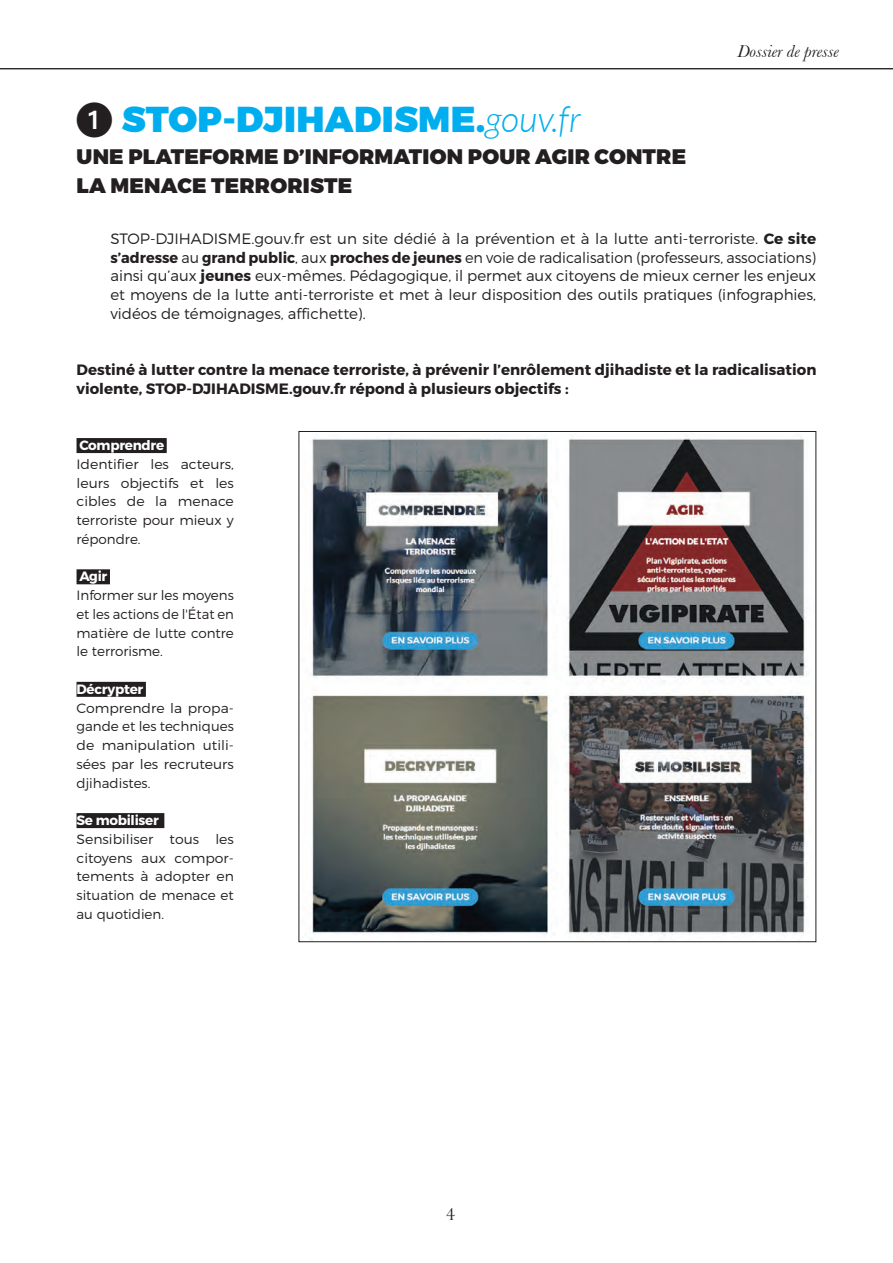
<style>
.page{position:relative;width:893px;height:1263px;background:#fff}
.page>*{position:absolute;margin:0;border:0;box-sizing:border-box;transform-origin:0 0}
.t1{font:900 36px "Montserrat";letter-spacing:.01em;color:#00aeef}
.t2{font:900 21px/28.5px "Montserrat";letter-spacing:.01em;color:#231f20}
.t3{font:italic 18px "Baskerville";color:#231f20}
.t4{font:18px "Baskerville";color:#231f20}
.t5{font:300 15px/18.8px "Montserrat";color:#231f20;text-align:justify}
.t6{font:700 15px/18.8px "Montserrat";color:#231f20}
.t7{font:300 13.5px/18.8px "Montserrat";color:#231f20;text-align:justify;scale:1.04 1}
.t8{font:300 13.5px/18.8px "Montserrat";color:#231f20;text-align:justify}
.t9{font:700 13.5px "Montserrat";letter-spacing:-.02em;color:#fff}
.s1{font-family:"European Pi One";font-weight:400;color:#231f20}
.s2{font-family:"Lato";font-weight:300;font-style:italic}
.s3{font-weight:700}
</style>
<div class="page">
<hr style="left:0;top:68px;width:893px;height:1px;background:#231f20">
<img style="left:311px;top:436px;width:497px;height:504px">
<div style="left:77px;top:438px;width:90px;height:15px;background:#231f20"></div>
<div style="left:77px;top:569px;width:33px;height:15px;background:#231f20"></div>
<div style="left:77px;top:682px;width:69px;height:15px;background:#231f20"></div>
<div style="left:77px;top:813px;width:87px;height:15px;background:#231f20"></div>
<h1 class="t1" style="left:77px;top:97px;width:506px"><span class="s1">1</span> STOP-DJIHADISME.<span class="s2">gouv.fr</span></h1>
<p class="t3" style="left:737px;top:41px;width:103px">Dossier de presse</p>
<h2 class="t2" style="left:77px;top:143px;width:611px">UNE PLATEFORME D’INFORMATION POUR AGIR CONTRE<br>LA MENACE TERRORISTE</h2>
<p class="t5" style="left:110px;top:229px;width:707px">STOP-DJIHADISME.gouv.fr est un site dédié à la prévention et à la lutte anti-terroriste. <span class="s3">Ce site s’adresse</span> au <span class="s3">grand public</span>, aux <span class="s3">proches de jeunes</span> en voie de radicalisation (professeurs, associations) ainsi qu’aux <span class="s3">jeunes</span> eux-mêmes. Pédagogique, il permet aux citoyens de mieux cerner les enjeux et moyens de la lutte anti-terroriste et met à leur disposition des outils pratiques (infographies, vidéos de témoignages, affichette).</p>
<p class="t6" style="left:77px;top:361px;width:741px">Destiné à lutter contre la menace terroriste, à prévenir l’enrôlement djihadiste et la radicalisation violente, STOP-DJIHADISME.gouv.fr répond à plusieurs objectifs :</p>
<p class="t9" style="left:79px;top:437px;width:86px">Comprendre</p>
<p class="t7" style="left:77px;top:454px;width:153px">Identifier les acteurs, leurs objectifs et les cibles de la menace terroriste pour mieux y répondre.</p>
<p class="t9" style="left:79px;top:568px;width:29px">Agir</p>
<p class="t8" style="left:77px;top:586px;width:159px">Informer sur les moyens et les actions de l'État en matière de lutte contre le terrorisme.</p>
<p class="t9" style="left:77px;top:681px;width:68px">Décrypter</p>
<p class="t7" style="left:77px;top:698px;width:153px">Comprendre la propa&shy;gande et les techniques de manipulation utili&shy;sées par les recruteurs djihadistes.</p>
<p class="t9" style="left:77px;top:812px;width:84px">Se mobiliser</p>
<p class="t7" style="left:77px;top:829px;width:153px">Sensibiliser tous les citoyens aux compor&shy;tements à adopter en situation de menace et au quotidien.</p>
<p class="t4" style="left:446px;top:1203px;width:10px">4</p>
</div>
